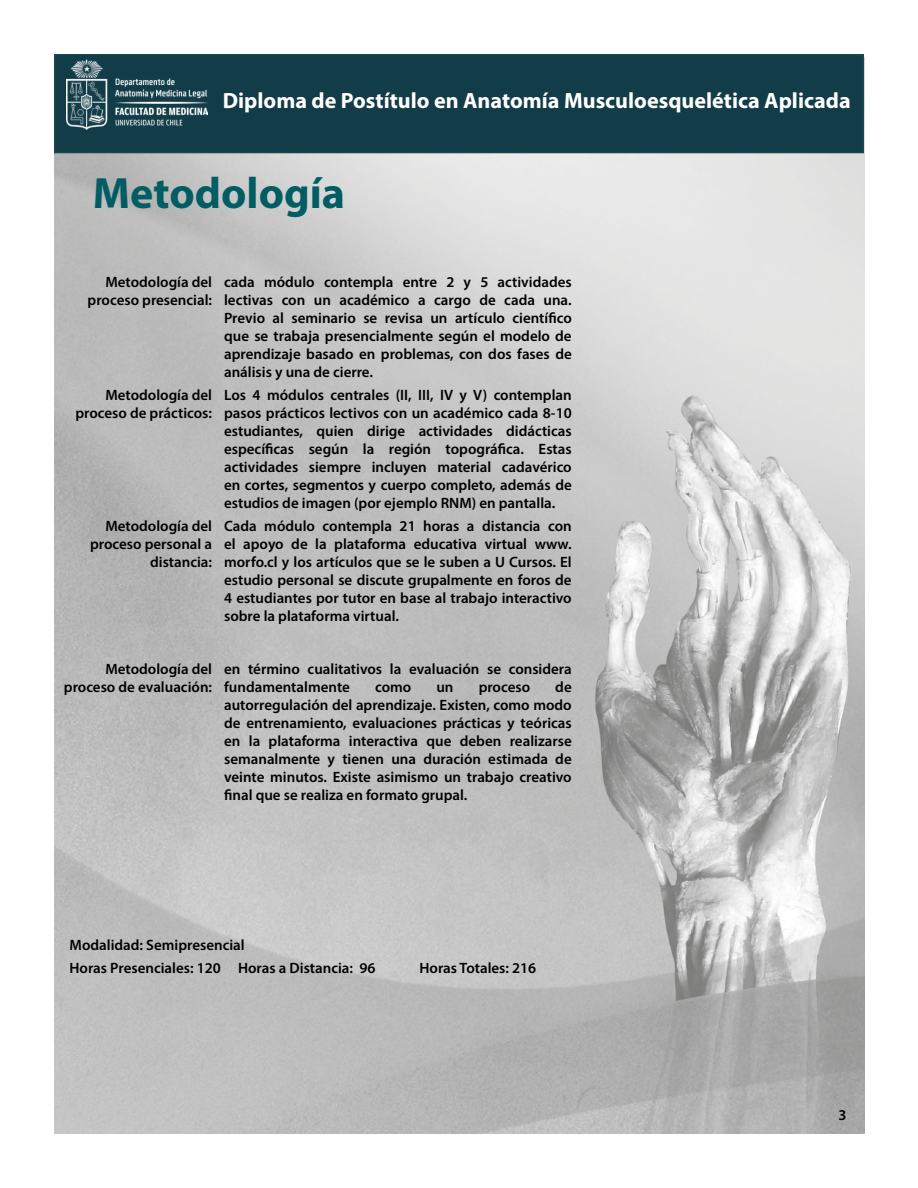
<style>
.page{position:relative;width:918px;height:1188px;background:#fff}
.page>*{position:absolute;margin:0;border:0;box-sizing:border-box;transform-origin:0 0}
.t1{font:700 43.95px "Myriad Pro";color:#015d63}
.t2{font:700 22.2px "Myriad Pro";color:#fff}
.t3{font:600 15px/18px "Myriad Pro";color:#000;text-align:right}
</style>
<div class="page">
<img style="left:55px;top:56px;width:810px;height:1078px">
<div style="left:54px;top:54px;width:810px;height:99px;background:#123c48;border:2px solid #184950"></div>
<img style="left:67px;top:59px;width:141px;height:71px">
<h2 class="t2" style="left:223px;top:86px;width:629px">Diploma de Postítulo en Anatomía Musculoesquelética Aplicada</h2>
<h1 class="t1" style="left:93px;top:165px;width:254px">Metodología</h1>
<p class="t3" style="left:88px;top:272px;width:126px">Metodología del proceso presencial:</p>
<p class="t3" style="left:224px;top:272px;width:349px;text-align:justify">cada módulo contempla entre 2 y 5 actividades lectivas con un académico a cargo de cada una.<br>Previo al seminario se revisa un artículo científico que se trabaja presencialmente según el modelo de aprendizaje basado en problemas, con dos fases de análisis y una de cierre.</p>
<p class="t3" style="left:75px;top:386px;width:138px">Metodología del proceso de prácticos:</p>
<p class="t3" style="left:224px;top:386px;width:349px;text-align:justify">Los 4 módulos centrales (II, III, IV y V) contemplan pasos prácticos lectivos con un académico cada 8-10 estudiantes, quien dirige actividades didácticas específicas según la región topográfica. Estas actividades siempre incluyen material cadavérico en cortes, segmentos y cuerpo completo, además de estudios de imagen (por ejemplo RNM) en pantalla.</p>
<p class="t3" style="left:90px;top:517px;width:123px">Metodología del proceso personal a distancia:</p>
<p class="t3" style="left:224px;top:517px;width:349px;text-align:justify">Cada módulo contempla 21 horas a distancia con el apoyo de la plataforma educativa virtual www. morfo.cl y los artículos que se le suben a U Cursos. El estudio personal se discute grupalmente en foros de 4 estudiantes por tutor en base al trabajo interactivo sobre la plataforma virtual.</p>
<p class="t3" style="left:64px;top:660px;width:150px">Metodología del proceso de evaluación:</p>
<p class="t3" style="left:224px;top:660px;width:349px;text-align:left">en término cualitativos la evaluación se considera fundamentalmente</p>
<p class="t3" style="left:224px;top:678px;width:349px;text-align:justify;text-indent:331px">de autorregulación del aprendizaje. Existen, como modo de entrenamiento, evaluaciones prácticas y teóricas en la plataforma interactiva que deben realizarse semanalmente y tienen una duración estimada de veinte minutos. Existe asimismo un trabajo creativo final que se realiza en formato grupal.</p>
<p class="t3" style="left:375px;top:678px;width:38px">como</p>
<p class="t3" style="left:436px;top:678px;width:19px">un</p>
<p class="t3" style="left:479px;top:678px;width:53px">proceso</p>
<p class="t3" style="left:70px;top:933px;width:307px;line-height:23.2px;text-align:left">Modalidad: Semipresencial<br>Horas Presenciales: 120 Horas a Distancia: 96</p>
<p class="t3" style="left:420px;top:959px;width:118px">Horas Totales: 216</p>
<p class="t3" style="left:838px;top:1106px;width:10px">3</p>
</div>
